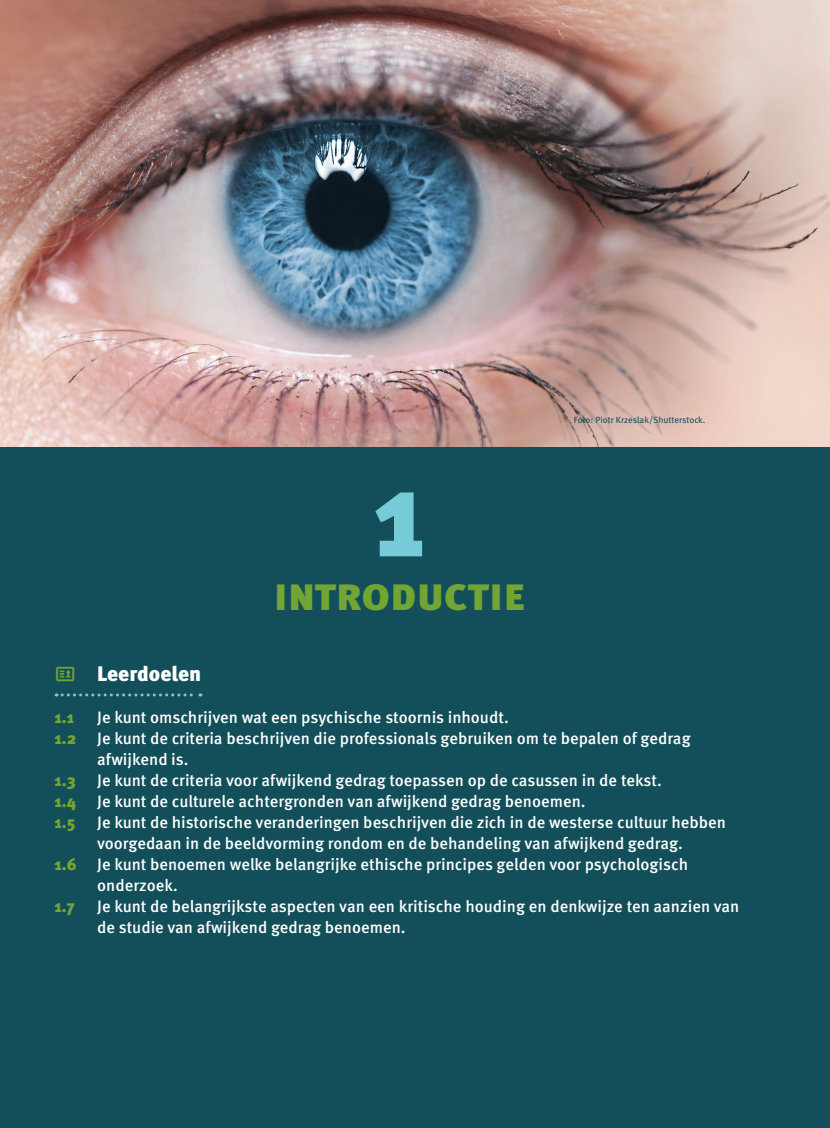
<style>
.page{position:relative;width:830px;height:1128px;background:#fff}
.page>*{position:absolute;margin:0;border:0;box-sizing:border-box;transform-origin:0 0}
.t1{font:900 120px "Meta Pro";color:#75cbd7}
.t2{font:900 45px "Meta Pro";letter-spacing:-.01em;color:#73a532}
.t3{font:900 21px "Meta Pro";color:#fff}
.t4{font:500 16.5px/21px "Meta Pro";color:#fff}
.t5{font:900 16.5px "Meta Pro";color:#73a532}
.t6{font:9px "Meta Pro";color:#124f5a}
.s1{font-weight:900;color:#73a532}
</style>
<div class="page">
<hr style="left:828px;top:0;width:1px;height:1127px;background:#75cbd7">
<div style="left:0;top:446px;width:828px;height:681px;background:#124f5a"></div>
<img style="left:0;top:0;width:828px;height:446px">
<svg style="left:56px;top:693px;width:145px;height:3px"></svg>
<p class="t3" style="left:97px;top:660px;width:106px">Leerdoelen</p>
<h1 class="t1" style="left:373px;top:440px;width:54px">1</h1>
<h2 class="t2" style="left:274px;top:566px;width:252px">Introducti e</h2>
<p class="t6" style="left:573px;top:414px;width:133px">Foto: Piotr Krzeslak/Shutterstock.</p>
<p class="t5" style="left:55px;top:706px;width:21px">1.1</p>
<p class="t4" style="left:97px;top:705px;width:413px">Je kunt omschrijven wat een psychische stoornis inhoudt.</p>
<p class="t5" style="left:55px;top:727px;width:23px">1.2</p>
<p class="t4" style="left:97px;top:726px;width:595px">Je kunt de criteria beschrijven die professionals gebruiken om te bepalen of gedrag afwijkend is.</p>
<p class="t5" style="left:55px;top:769px;width:23px">1.3</p>
<p class="t4" style="left:97px;top:768px;width:566px">Je kunt de criteria voor afwijkend gedrag toepassen op de casussen in de tekst.</p>
<p class="t5" style="left:55px;top:790px;width:23px">1.4</p>
<p class="t4" style="left:97px;top:789px;width:489px">Je kunt de culturele achtergronden van afwijkend gedrag benoemen.</p>
<p class="t5" style="left:55px;top:811px;width:22px">1.5</p>
<p class="t4" style="left:97px;top:810px;width:630px">Je kunt de historische veranderingen beschrijven die zich in de westerse cultuur hebben</p>
<p class="t4" style="left:97px;top:831px;width:587px">voorgedaan in de beeldvorming rondom en de behandeling van afwijkend gedrag.</p>
<p class="t4" style="left:55px;top:852px;width:634px"><span class="s1">1.6</span> Je kunt benoemen welke belangrijke ethische principes gelden voor psychologisch</p>
<p class="t4" style="left:97px;top:873px;width:82px">onderzoek.</p>
<p class="t5" style="left:55px;top:895px;width:21px">1.7</p>
<p class="t4" style="left:97px;top:894px;width:643px">Je kunt de belangrijkste aspecten van een kritische houding en denkwijze ten aanzien van de studie van afwijkend gedrag benoemen.</p>
</div>
